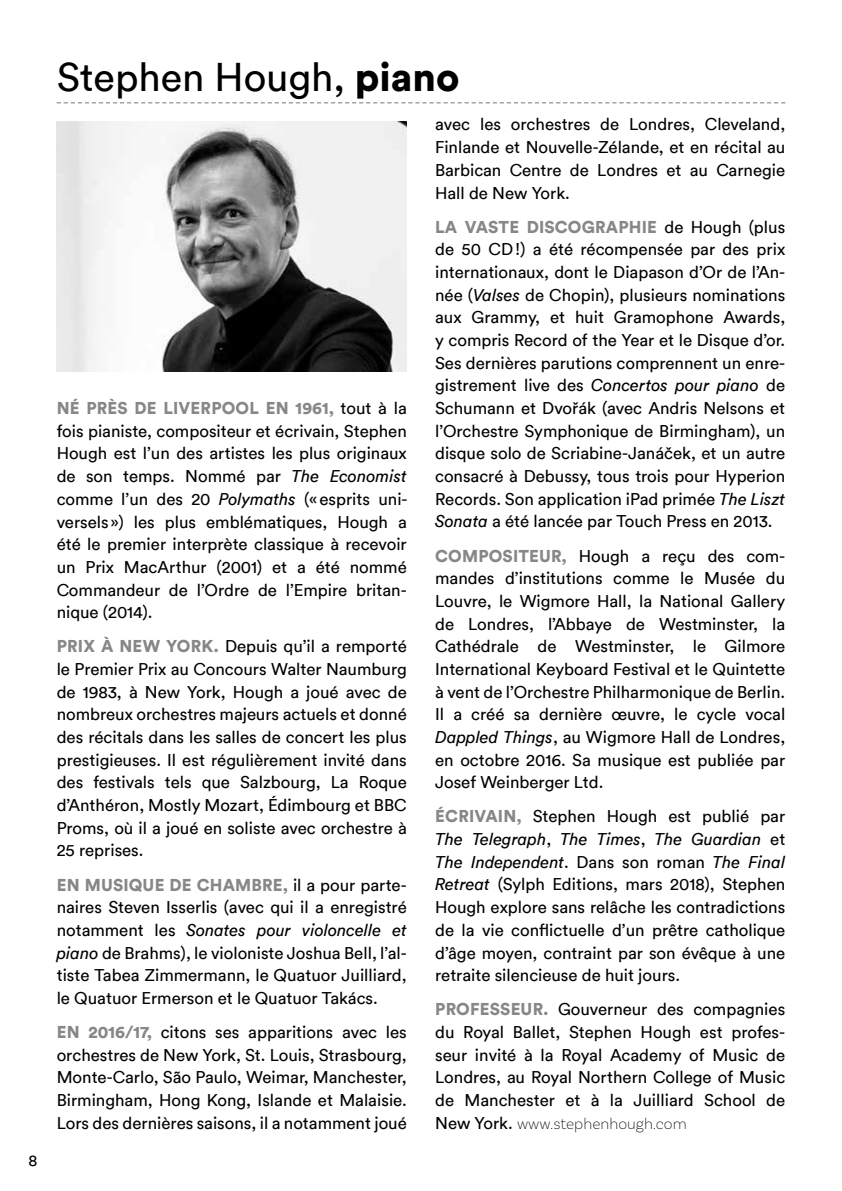
<style>
.page{position:relative;width:842px;height:1191px;background:#fff}
.page>*{position:absolute;margin:0;border:0;box-sizing:border-box;transform-origin:0 0}
.t1{font:40px "Circular";color:#000}
.t2{font:17px/22.6px "Circular";color:#000;text-align:justify}
.t3{font:900 17px "Circular Std";letter-spacing:.01em;color:#878787}
.t4{font:200 16px "Basic Sans";color:#000}
.t5{font:16px "Circular";color:#000}
.s1{font-family:"Circular Std";font-weight:900}
.s2{font-family:"Circular";font-weight:400;color:#000}
.s3{font-style:italic}
.s4{font-family:"Circular Std";font-weight:900;color:#878787}
.s5{font-family:"Circular";font-weight:400;font-size:17px}
</style>
<div class="page">
<svg style="left:57px;top:102px;width:728px;height:1px"></svg>
<img style="left:57px;top:122px;width:350px;height:249px">
<p class="t5" style="left:28px;top:1149px;width:10px">8</p>
<h1 class="t1" style="left:57px;top:50px;width:404px">Stephen Hough, <span class="s1">piano</span></h1>
<p class="t3" style="left:57px;top:397px;width:352px">NÉ PRÈS DE LIVERPOOL EN 1961, <span class="s2">tout à la</span></p>
<p class="t2" style="left:57px;top:419px;width:352px">fois pianiste, compositeur et écrivain, Stephen Hough est l’un des artistes les plus originaux de son temps. Nommé par <span class="s3">The Economist </span>comme l’un des 20 <span class="s3">Polymaths</span> («esprits uni&shy;versels ») les plus emblématiques, Hough a été le premier interprète classique à recevoir un Prix MacArthur (2001) et a été nommé Commandeur de l’Ordre de l’Empire britan&shy;nique (2014).</p>
<p class="t2" style="left:57px;top:634px;width:352px"><span class="s4">PRIX À NEW YORK.</span> Depuis qu’il a remporté le Premier Prix au Concours Walter Naumburg de 1983, à New York, Hough a joué avec de nombreux orchestres majeurs actuels et donné des récitals dans les salles de concert les plus prestigieuses. Il est régulièrement invité dans des festivals tels que Salzbourg, La Roque d’Anthéron, Mostly Mozart, Édimbourg et BBC Proms, où il a joué en soliste avec orchestre à 25 reprises.</p>
<p class="t3" style="left:57px;top:873px;width:351px">EN MUSIQUE DE CHAMBRE, <span class="s2">il a pour parte-</span></p>
<p class="t2" style="left:57px;top:895px;width:352px">naires Steven Isserlis (avec qui il a enregistré notamment les <span class="s3">Sonates pour violoncelle et piano</span> de Brahms), le violoniste Joshua Bell, l’al&shy;tiste Tabea Zimmermann, le Quatuor Juilliard, le Quatuor Ermerson et le Quatuor Takács.</p>
<p class="t2" style="left:57px;top:1020px;width:352px"><span class="s4">EN 2016/17,</span> citons ses apparitions avec les orchestres de New York, St. Louis, Strasbourg, Monte-Carlo, São Paulo, Weimar, Manchester, Birmingham, Hong Kong, Islande et Malaisie.<br>Lors des dernières saisons, il a notamment joué</p>
<p class="t2" style="left:435px;top:112px;width:352px">avec les orchestres de Londres, Cleveland, Finlande et Nouvelle-Zélande, et en récital au Barbican Centre de Londres et au Carnegie Hall de New York.</p>
<p class="t3" style="left:435px;top:215px;width:352px">LA VASTE DISCOGRAPHIE <span class="s2">de Hough (plus</span></p>
<p class="t2" style="left:435px;top:237px;width:352px">de 50 CD!) a été récompensée par des prix internationaux, dont le Diapason d’Or de l’An&shy;née (<span class="s3">Valses</span> de Chopin), plusieurs nominations aux Grammy, et huit Gramophone Awards, y compris Record of the Year et le Disque d’or.<br>Ses dernières parutions comprennent un enre&shy;gistrement live des <span class="s3">Concertos pour piano</span> de Schumann et Dvořák (avec Andris Nelsons et l’Orchestre Symphonique de Birmingham), un disque solo de Scriabine-Janáček, et un autre consacré à Debussy, tous trois pour Hyperion Records. Son application iPad primée <span class="s3">The Liszt Sonata</span> a été lancée par Touch Press en 2013.</p>
<p class="t2" style="left:435px;top:543px;width:352px"><span class="s4">COMPOSITEUR,</span> Hough a reçu des com&shy;mandes d’institutions comme le Musée du Louvre, le Wigmore Hall, la National Gallery de Londres, l’Abbaye de Westminster, la Cathédrale de Westminster, le Gilmore International Keyboard Festival et le Quintette à vent de l’Orchestre Philharmonique de Berlin.<br>Il a créé sa dernière œuvre, le cycle vocal <span class="s3">Dappled Things</span>, au Wigmore Hall de Londres, en octobre 2016. Sa musique est publiée par Josef Weinberger Ltd.</p>
<p class="t2" style="left:435px;top:804px;width:352px"><span class="s4">ÉCRIVAIN,</span> Stephen Hough est publié par <span class="s3">The Telegraph</span>, <span class="s3">The Times</span>, <span class="s3">The Guardian</span> et <span class="s3">The Independent</span>. Dans son roman <span class="s3">The Final Retreat</span> (Sylph Editions, mars 2018), Stephen Hough explore sans relâche les contradictions de la vie conflictuelle d’un prêtre catholique d’âge moyen, contraint par son évêque à une retraite silencieuse de huit jours.</p>
<p class="t2" style="left:435px;top:997px;width:352px"><span class="s4">PROFESSEUR.</span> Gouverneur des compagnies du Royal Ballet, Stephen Hough est profes&shy;seur invité à la Royal Academy of Music de Londres, au Royal Northern College of Music de Manchester et à la Juilliard School de</p>
<p class="t4" style="left:435px;top:1114px;width:253px"><span class="s5">New York.</span> www.stephenhough.com</p>
</div>
